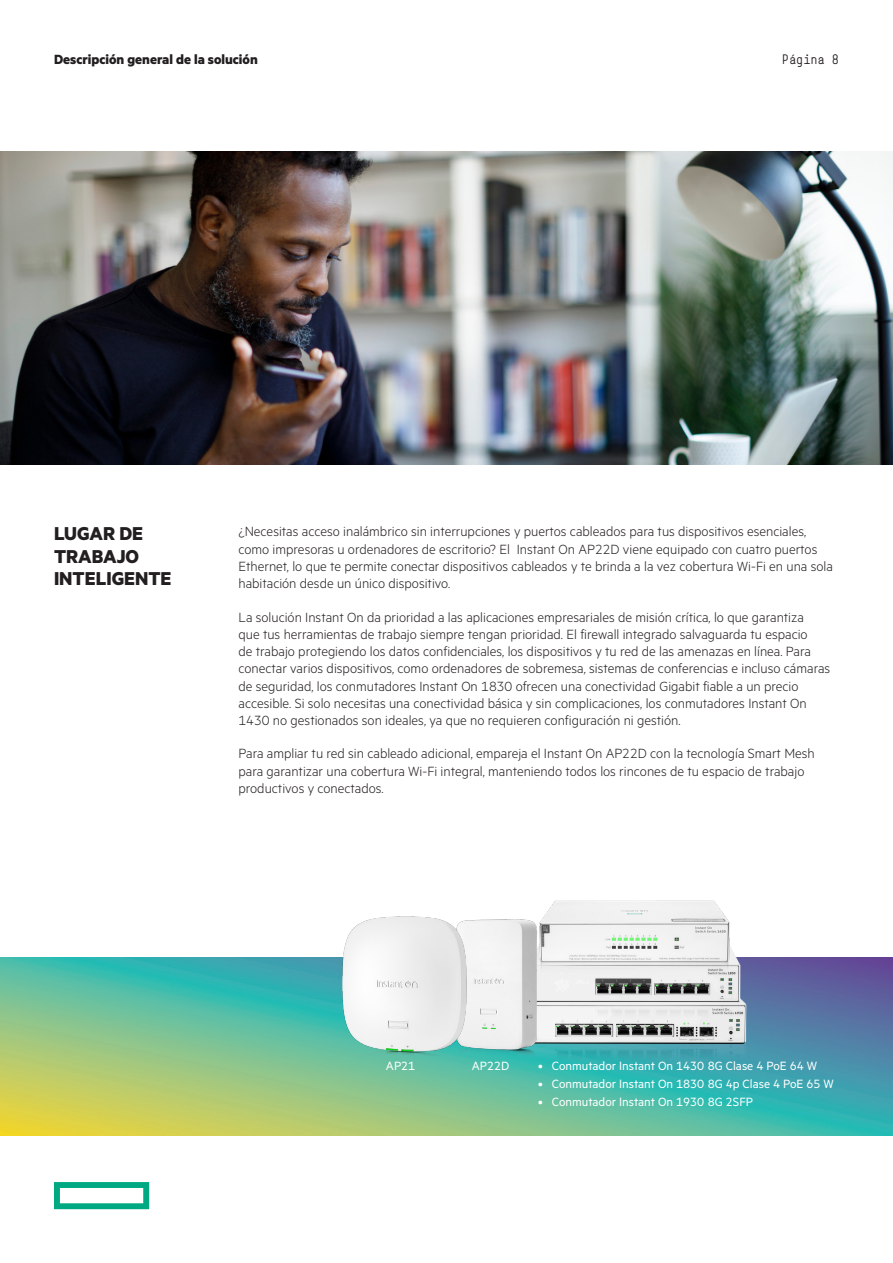
<style>
.page{position:relative;width:893px;height:1263px;background:#fff}
.page>*{position:absolute;margin:0;border:0;box-sizing:border-box;transform-origin:0 0}
.Body_subheadline_MetricHPE_Bold_14_15_pt{font:700 21px/22.5px "Metric HPE";color:#231f20}
.Body_text_MetricHPE_Light_10_11_5pt{font:300 15px/17.2px "Metric HPE";color:#231f20}
.t1{font:700 15px "Metric HPE";color:#231f20}
.Document__Name_10_12_Bold_Midgray{font:13.5px "Metric HPE";color:#fff}
.Page_number_HPE_Simple_Reg_9pt{font:13.5px "HPE Simple";color:#231f20}
</style>
<div class="page">
<img style="left:0;top:152px;width:893px;height:312px">
<img style="left:0;top:957px;width:893px;height:178px">
<img style="left:559px;top:969px;width:207px;height:93px">
<img style="left:559px;top:957px;width:201px;height:73px">
<img style="left:559px;top:900px;width:192px;height:81px">
<img style="left:434px;top:900px;width:125px;height:172px">
<img style="left:340px;top:900px;width:147px;height:155px">
<svg style="left:54px;top:1182px;width:95px;height:27px"></svg>
<p class="t1" style="left:54px;top:50px;width:205px">Descripción general de la solución</p>
<p class="Page_number_HPE_Simple_Reg_9pt" style="left:782px;top:52px;width:59px">Página 8</p>
<p class="Body_subheadline_MetricHPE_Bold_14_15_pt" style="left:54px;top:522px;width:119px">LUGAR DE<br>TRABAJO<br>INTELIGENTE</p>
<p class="Body_text_MetricHPE_Light_10_11_5pt" style="left:238px;top:522px;width:596px">¿Necesitas acceso inalámbrico sin interrupciones y puertos cableados para tus dispositivos esenciales, como impresoras u ordenadores de escritorio? El Instant On AP22D viene equipado con cuatro puertos Ethernet, lo que te permite conectar dispositivos cableados y te brinda a la vez cobertura Wi-Fi en una sola habitación desde un único dispositivo.</p>
<p class="Body_text_MetricHPE_Light_10_11_5pt" style="left:238px;top:608px;width:593px">La solución Instant On da prioridad a las aplicaciones empresariales de misión crítica, lo que garantiza<br>que tus herramientas de trabajo siempre tengan prioridad. El firewall integrado salvaguarda tu espacio<br>de trabajo protegiendo los datos confidenciales, los dispositivos y tu red de las amenazas en línea. Para conectar varios dispositivos, como ordenadores de sobremesa, sistemas de conferencias e incluso cámaras de seguridad, los conmutadores Instant On 1830 ofrecen una conectividad Gigabit fiable a un precio accesible. Si solo necesitas una conectividad básica y sin complicaciones, los conmutadores Instant On 1430 no gestionados son ideales, ya que no requieren configuración ni gestión.</p>
<p class="Body_text_MetricHPE_Light_10_11_5pt" style="left:238px;top:744px;width:578px">Para ampliar tu red sin cableado adicional, empareja el Instant On AP22D con la tecnología Smart Mesh para garantizar una cobertura Wi-Fi integral, manteniendo todos los rincones de tu espacio de trabajo productivos y conectados.</p>
<p class="Document__Name_10_12_Bold_Midgray" style="left:386px;top:1057px;width:31px">AP21</p>
<p class="Document__Name_10_12_Bold_Midgray" style="left:472px;top:1057px;width:39px">AP22D</p>
<p class="Document__Name_10_12_Bold_Midgray" style="left:538px;top:1057px;width:280px">• Conmutador Instant On 1430 8G Clase 4 PoE 64 W</p>
<p class="Document__Name_10_12_Bold_Midgray" style="left:538px;top:1075px;width:297px">• Conmutador Instant On 1830 8G 4p Clase 4 PoE 65 W</p>
<p class="Document__Name_10_12_Bold_Midgray" style="left:538px;top:1093px;width:216px">• Conmutador Instant On 1930 8G 2SFP</p>
</div>
